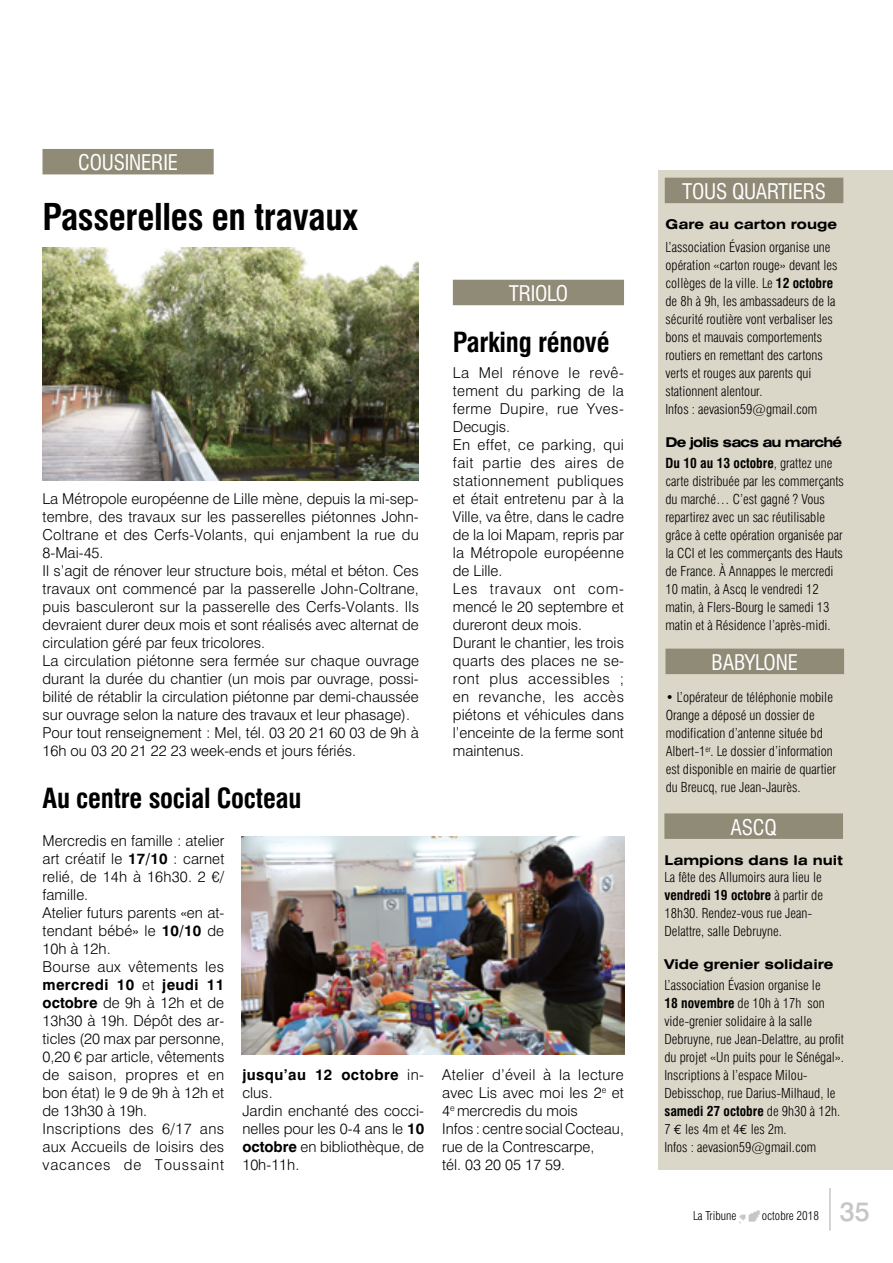
<style>
.page{position:relative;width:893px;height:1263px;background:#fff}
.page>*{position:absolute;margin:0;border:0;box-sizing:border-box;transform-origin:0 0}
.t1{font:700 condensed 36px "Swiss 721 BT";letter-spacing:-.01em;color:#000}
.t2{font:700 condensed 27px "Swiss 721 BT";letter-spacing:-.01em;color:#000}
.t3{font:500 27px "Swiss 721 BT";color:#c6c6c6}
.t4{font:condensed 21px "Swiss 721 BT";letter-spacing:-.01em;color:#fff}
.t5{font:300 15px/18px "Swiss 721 BT";color:#000}
.t6{font:300 condensed 13.5px/18px "Swiss 721 BT";color:#000}
.t7{font:700 expanded 13.5px "Swiss 721 BT";color:#000}
.t8{font:700 expanded 13.5px/21px "Swiss 721 BT";letter-spacing:-.06em;color:#000}
.t9{font:300 condensed 12px "Swiss 721 BT";color:#000}
.s1{font-weight:700}
.s2{font-stretch:condensed}
.s3{font-weight:300;font-stretch:condensed}
.s4{font-family:"Euro Mono";font-weight:400;font-stretch:normal}
</style>
<div class="page">
<img style="left:739px;top:1210px;width:21px;height:14px">
<hr style="left:829px;top:1188px;width:2px;height:42px;background:#c6c6c6">
<div style="left:658px;top:170px;width:235px;height:999px;background:#dad6c8"></div>
<div style="left:665px;top:178px;width:178px;height:25px;background:#908b77"></div>
<div style="left:665px;top:649px;width:179px;height:25px;background:#908b77"></div>
<div style="left:664px;top:813px;width:179px;height:26px;background:#908b77"></div>
<div style="left:43px;top:149px;width:171px;height:25px;background:#908b77"></div>
<div style="left:453px;top:280px;width:171px;height:25px;background:#908b77"></div>
<img style="left:43px;top:248px;width:376px;height:232px">
<img style="left:241px;top:837px;width:383px;height:217px">
<h3 class="t4" style="left:78px;top:150px;width:34px">COUSINERIE</h3>
<h1 class="t1" style="left:43px;top:195px;width:317px">Passerelles en travaux</h1>
<p class="t5" style="left:43px;top:490px;width:378px">La Métropole européenne de Lille mène, depuis la mi-sep&shy;tembre, des travaux sur les passerelles piétonnes John-Coltrane et des Cerfs-Volants, qui enjambent la rue du 8-Mai-45.<br>Il s’agit de rénover leur structure bois, métal et béton. Ces travaux ont commencé par la passerelle John-Coltrane, puis basculeront sur la passerelle des Cerfs-Volants. Ils devraient durer deux mois et sont réalisés avec alternat de circulation géré par feux tricolores.<br>La circulation piétonne sera fermée sur chaque ouvrage durant la durée du chantier (un mois par ouvrage, possi&shy;bilité de rétablir la circulation piétonne par demi-chaussée sur ouvrage selon la nature des travaux et leur phasage).<br>Pour tout renseignement : Mel, tél. 03 20 21 60 03 de 9h à 16h ou 03 20 21 22 23 week-ends et jours fériés.</p>
<h3 class="t4" style="left:509px;top:281px;width:61px">TRIOLO</h3>
<h2 class="t2" style="left:453px;top:326px;width:158px">Parking rénové</h2>
<p class="t5" style="left:453px;top:364px;width:173px">La Mel rénove le revê&shy;tement du parking de la ferme Dupire, rue Yves-<br>Decugis.<br>En effet, ce parking, qui fait partie des aires de stationnement publiques et était entretenu par à la<br>Ville, va être, dans le cadre de la loi Mapam, repris par la Métropole européenne de Lille.<br>Les travaux ont com&shy;mencé le 20 septembre et dureront deux mois.<br>Durant le chantier, les trois quarts des places ne se&shy;ront plus accessibles ; en revanche, les accès piétons et véhicules dans l’enceinte de la ferme sont maintenus.</p>
<h2 class="t2" style="left:43px;top:782px;width:260px">Au centre social Cocteau</h2>
<p class="t5" style="left:43px;top:832px;width:183px">Mercredis en famille : atelier art créatif le <span class="s1">17/10</span> : carnet relié, de 14h à 16h30. 2 €/ famille.<br>Atelier futurs parents «en at&shy;tendant bébé» le <span class="s1">10/10</span> de<br>10h à 12h.<br>Bourse aux vêtements les <span class="s1">mercredi 10</span> et <span class="s1">jeudi 11 octobre</span> de 9h à 12h et de<br>13h30 à 19h. Dépôt des ar&shy;ticles (20 max par personne,<br>0,20 € par article, vêtements de saison, propres et en bon état) le 9 de 9h à 12h et de 13h30 à 19h.<br>Inscriptions des 6/17 ans aux Accueils de loisirs des vacances de Toussaint</p>
<p class="t5" style="left:242px;top:1066px;width:183px"><span class="s1">jusqu’au 12 octobre</span> in&shy;clus.<br>Jardin enchanté des cocci&shy;nelles pour les 0-4 ans le <span class="s1">10 octobre</span> en bibliothèque, de<br>10h-11h.</p>
<p class="t5" style="left:442px;top:1066px;width:183px">Atelier d’éveil à la lecture avec Lis avec moi les 2<sup>e</sup> et<br>4<sup>e</sup> mercredis du mois<br>Infos : centre social Cocteau, rue de la Contrescarpe,<br>tél. 03 20 05 17 59.</p>
<h3 class="t4" style="left:682px;top:179px;width:146px">TO US QUARTIERS</h3>
<p class="t7" style="left:665px;top:216px;width:173px">Gare au carton rouge</p>
<p class="t6" style="left:665px;top:238px;width:174px">L’association Évasion organise une opération «carton rouge» devant les collèges de la ville. Le <span class="s1">12 octobre </span>de 8h à 9h, les ambassadeurs de la sécurité routière vont verbaliser les bons et mauvais comportements routiers en remettant des cartons verts et rouges aux parents qui stationnent alentour.<br>Infos : aevasion59@gmail.com</p>
<p class="t8" style="left:665px;top:432px;width:178px">De jolis sacs au marché<br><span class="s2">Du 10 au 13 octobre</span><span class="s3">, grattez une</span></p>
<p class="t6" style="left:665px;top:472px;width:180px">carte distribuée par les commerçants du marché… C’est gagné ? Vous repartirez avec un sac réutilisable grâce à cette opération organisée par la CCI et les commerçants des Hauts de France. à Annappes le mercredi 10 matin, à Ascq le vendredi 12 matin, à Flers-Bourg le samedi 13 matin et à Résidence l’après-midi.</p>
<h3 class="t4" style="left:712px;top:650px;width:88px">BABYLONE</h3>
<p class="t6" style="left:666px;top:688px;width:172px">• L’opérateur de téléphonie mobile Orange a déposé un dossier de modification d’antenne située bd Albert-1<sup>er</sup>. Le dossier d’information est disponible en mairie de quartier du Breucq, rue Jean-Jaurès.</p>
<h3 class="t4" style="left:730px;top:814px;width:13px">ASCQ</h3>
<p class="t7" style="left:664px;top:852px;width:180px">Lampions dans la nuit</p>
<p class="t6" style="left:664px;top:868px;width:160px">La fête des Allumoirs aura lieu le <span class="s1">vendredi 19 octobre</span> à partir de<br>18h30. Rendez-vous rue Jean-<br>Delattre, salle Debruyne.</p>
<p class="t7" style="left:664px;top:956px;width:170px">Vide grenier solidaire</p>
<p class="t6" style="left:664px;top:976px;width:181px">L’association Évasion organise le<br><span class="s1">18 novembre</span> de 10h à 17h son vide-grenier solidaire à la salle<br>Debruyne, rue Jean-Delattre, au profit du projet «Un puits pour le Sénégal».<br>Inscriptions à l’espace Milou-<br>Debisschop, rue Darius-Milhaud, le <span class="s1">samedi 27 octobre</span> de 9h30 à 12h.<br>7 <span class="s4">€</span> les 4m et 4<span class="s4">€</span> les 2m.<br>Infos : aevasion59@gmail.com</p>
<p class="t9" style="left:693px;top:1208px;width:45px">La Tribune</p>
<p class="t9" style="left:762px;top:1208px;width:59px">octobre 2018</p>
<h2 class="t3" style="left:840px;top:1195px;width:32px">35</h2>
</div>
